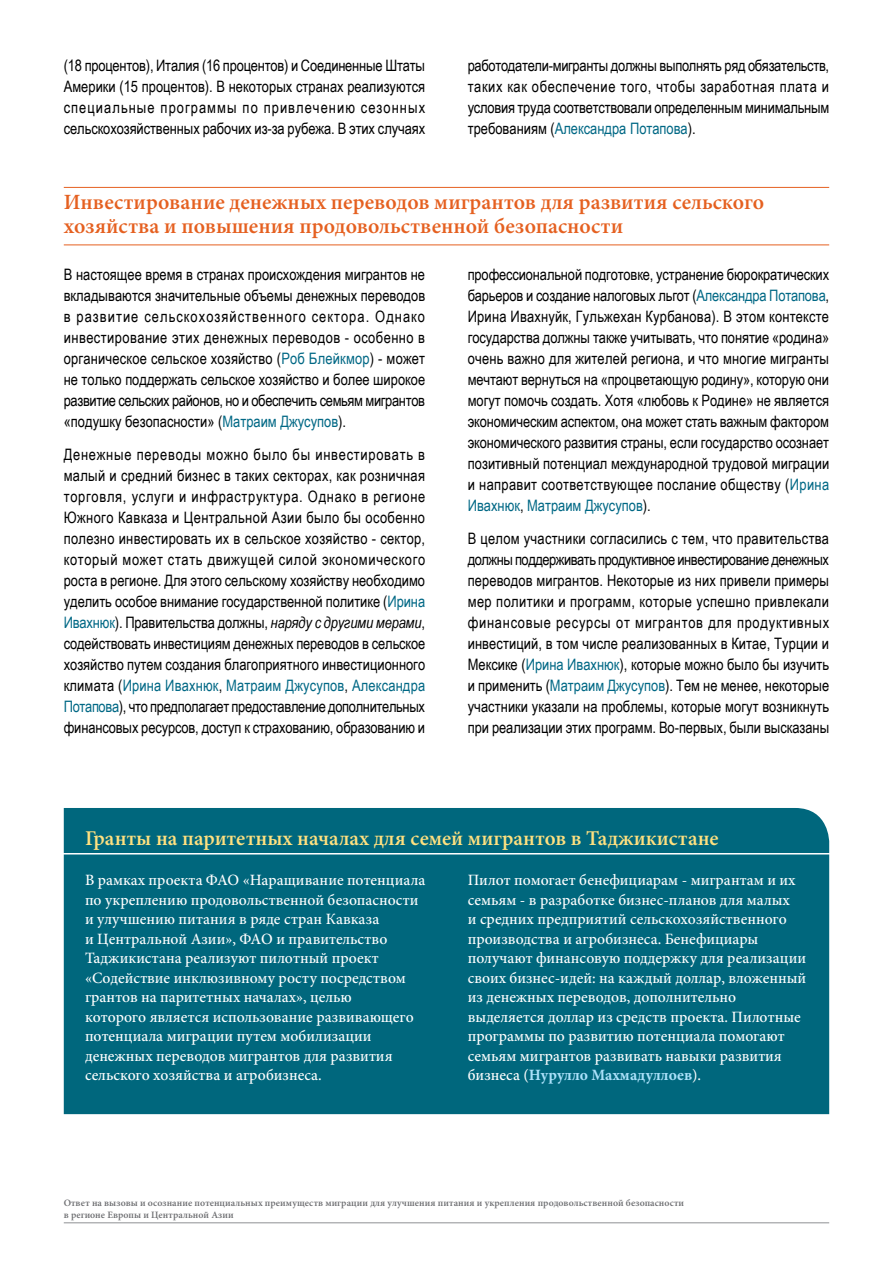
<style>
.page{position:relative;width:893px;height:1263px;background:#fff}
.page>*{position:absolute;margin:0;border:0;box-sizing:border-box;transform-origin:0 0}
.TITLE_H1_RU{font:600 21.75px/24px "Minion Pro";color:#e56020}
.BOX_title_RU{font:600 21px "Minion Pro";color:#ffe180}
.TEXT_RU{font:15.75px/21px "Arial Narrow";letter-spacing:-.005em;color:#000;text-align:justify}
.Box_TEXT_RU{font:500 15.75px/19.5px "Minion Pro";color:#fff}
.t1{font:600 9.75px/12px "Minion Pro";letter-spacing:.005em;color:#6d6e71}
.s1{color:#006885}
.s2{font-style:italic}
.s3{font-weight:700;color:#abe1fa}
</style>
<div class="page">
<hr style="left:64px;top:1222px;width:765px;height:1px;background:#939598">
<hr style="left:64px;top:187px;width:765px;height:1px;background:#e56020">
<hr style="left:64px;top:244px;width:765px;height:1px;background:#e56020">
<div style="left:64px;top:808px;width:765px;height:306px;background:#00677d"></div>
<hr style="left:60px;top:853px;width:772px;height:1px;background:#fff">
<p class="TEXT_RU" style="left:64px;top:54px;width:363px">(18 процентов), Италия (16 процентов) и Соединенные Штаты Америки (15 процентов). В некоторых странах реализуются специальные программы по привлечению сезонных сельскохозяйственных рабочих из-за рубежа. В этих случаях</p>
<p class="TEXT_RU" style="left:468px;top:54px;width:363px">работодатели-мигранты должны выполнять ряд обязательств, таких как обеспечение того, чтобы заработная плата и условия труда соответствовали определенным минимальным требованиям (<span class="s1">Александра Потапова</span>).</p>
<p class="TITLE_H1_RU" style="left:64px;top:190px;width:702px">Инвестирование денежных переводов мигрантов для развития сельского хозяйства и повышения продовольственной безопасности</p>
<p class="TEXT_RU" style="left:64px;top:263px;width:363px">В настоящее время в странах происхождения мигрантов не вкладываются значительные объемы денежных переводов в развитие сельскохозяйственного сектора. Однако инвестирование этих денежных переводов - особенно в органическое сельское хозяйство (<span class="s1">Роб Блейкмор</span>) - может не только поддержать сельское хозяйство и более широкое развитие сельских районов, но и обеспечить семьям мигрантов «подушку безопасности» (<span class="s1">Матраим Джусупов</span>).</p>
<p class="TEXT_RU" style="left:64px;top:444px;width:363px">Денежные переводы можно было бы инвестировать в малый и средний бизнес в таких секторах, как розничная торговля, услуги и инфраструктура. Однако в регионе Южного Кавказа и Центральной Азии было бы особенно полезно инвестировать их в сельское хозяйство - сектор, который может стать движущей силой экономического роста в регионе. Для этого сельскому хозяйству необходимо уделить особое внимание государственной политике (<span class="s1">Ирина Ивахнюк</span>). Правительства должны, <span class="s2">наряду с другими мерами</span>, содействовать инвестициям денежных переводов в сельское хозяйство путем создания благоприятного инвестиционного климата (<span class="s1">Ирина Ивахнюк</span>, <span class="s1">Матраим Джусупов</span>, <span class="s1">Александра Потапова</span>), что предполагает предоставление дополнительных финансовых ресурсов, доступ к страхованию, образованию и</p>
<p class="TEXT_RU" style="left:468px;top:263px;width:363px">профессиональной подготовке, устранение бюрократических барьеров и создание налоговых льгот (<span class="s1">Александра Потапова</span>, Ирина Ивахнуйк, Гульжехан Курбанова). В этом контексте государства должны также учитывать, что понятие «родина» очень важно для жителей региона, и что многие мигранты мечтают вернуться на «процветающую родину», которую они могут помочь создать. Хотя «любовь к Родине» не является экономическим аспектом, она может стать важным фактором экономического развития страны, если государство осознает позитивный потенциал международной трудовой миграции и направит соответствующее послание обществу (<span class="s1">Ирина Ивахнюк</span>, <span class="s1">Матраим Джусупов</span>).</p>
<p class="TEXT_RU" style="left:468px;top:528px;width:363px">В целом участники согласились с тем, что правительства должны поддерживать продуктивное инвестирование денежных переводов мигрантов. Некоторые из них привели примеры мер политики и программ, которые успешно привлекали финансовые ресурсы от мигрантов для продуктивных инвестиций, в том числе реализованных в Китае, Турции и Мексике (<span class="s1">Ирина Ивахнюк</span>), которые можно было бы изучить и применить (<span class="s1">Матраим Джусупов</span>). Тем не менее, некоторые участники указали на проблемы, которые могут возникнуть при реализации этих программ. Во-первых, были высказаны</p>
<p class="BOX_title_RU" style="left:85px;top:823px;width:635px">Гранты на паритетных началах для семей мигрантов в Таджикистане</p>
<p class="Box_TEXT_RU" style="left:85px;top:870px;width:342px">В рамках проекта ФАО «Наращивание потенциала по укреплению продовольственной безопасности и улучшению питания в ряде стран Кавказа<br>и Центральной Азии», ФАО и правительство Таджикистана реализуют пилотный проект «Содействие инклюзивному росту посредством грантов на паритетных началах», целью<br>которого является использование развивающего потенциала миграции путем мобилизации денежных переводов мигрантов для развития сельского хозяйства и агробизнеса.</p>
<p class="Box_TEXT_RU" style="left:468px;top:870px;width:340px">Пилот помогает бенефициарам - мигрантам и их семьям - в разработке бизнес-планов для малых<br>и средних предприятий сельскохозяйственного производства и агробизнеса. Бенефициары получают финансовую поддержку для реализации своих бизнес-идей: на каждый доллар, вложенный из денежных переводов, дополнительно выделяется доллар из средств проекта. Пилотные программы по развитию потенциала помогают семьям мигрантов развивать навыки развития бизнеса (<span class="s3">Нурулло Махмадуллоев</span>).</p>
<p class="t1" style="left:64px;top:1197px;width:622px">Ответ на вызовы и осознание потенциальных преимуществ миграции для улучшения питания и укрепления продовольственной безопасности в регионе Европы и Центральной Азии</p>
</div>
